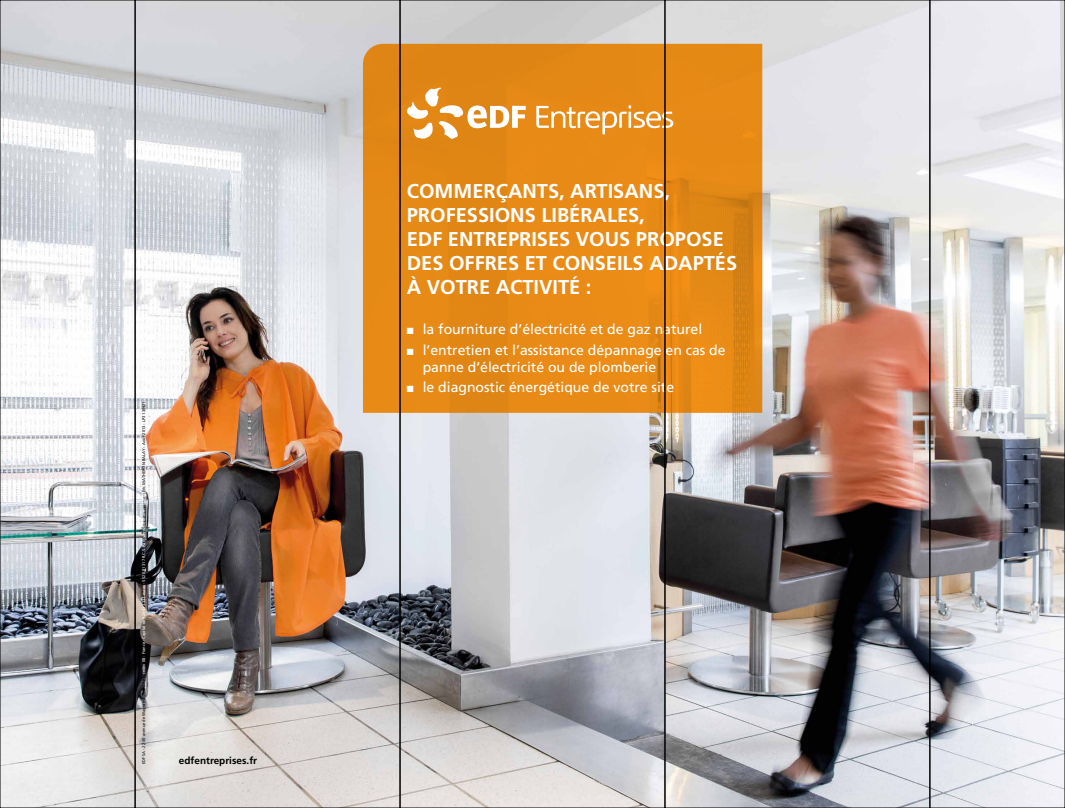
<style>
.page{position:relative;width:1065px;height:808px;background:#fff}
.page>*{position:absolute;margin:0;border:0;box-sizing:border-box;transform-origin:0 0}
.t1{font:700 20px/24px "Frutiger";color:#fff}
.t2{font:14px/16.8px "Frutiger";color:#fff}
.t3{font:700 10px "Frutiger";color:#000}
.t4{font:4px "Frutiger";color:#fff}
.s1{color:#000}
</style>
<div class="page">
<img style="left:2px;top:2px;width:1060px;height:804px">
<svg style="left:363px;top:44px;width:399px;height:369px;background:#e38815"></svg>
<svg style="left:406px;top:87px;width:119px;height:52px"></svg>
<svg style="left:536px;top:105px;width:137px;height:29px;background:#eaa44d"></svg>
<div style="left:929px;top:0;width:135px;height:808px;border:1px solid #000"></div>
<div style="left:400px;top:0;width:264px;height:808px;border:1px solid #000"></div>
<p class="t4" style="left:141px;top:764px;width:364px;rotate:-90deg"><span class="s1">EDF SA - 22-30 avenue de Wagram - 75382 Paris</span> cedex 08 - France - Capital de 924 433 331 euros - 552 081 317 R.C.S. Paris - www.edf.com - EDF © <span class="s1">Eric MATHERON-BALAY - Août 2013 - LP3 130421</span></p>
<h3 class="t3" style="left:179px;top:755px;width:80px">EDFENTREPRISES.FR</h3>
<h1 class="t1" style="left:406px;top:179px;width:332px">COMMERÇANTS, ARTISANS,<br>PROFESSIONS LIBÉRALES,<br>EDF ENTREPRISES VOUS PROPOSE<br>DES OFFRES ET CONSEILS ADAPTÉS<br>À VOTRE ACTIVITÉ :</h1>
<h2 class="t2" style="left:406px;top:321px;width:297px">■ la fourniture d’électricité et de gaz naturel</h2>
<h2 class="t2" style="left:422px;top:342px;width:304px;text-indent:-16px">■ l’entretien et l’assistance dépannage en cas de panne d’électricité ou de plomberie</h2>
<h2 class="t2" style="left:406px;top:379px;width:269px">■ le diagnostic énergétique de votre site</h2>
</div>
